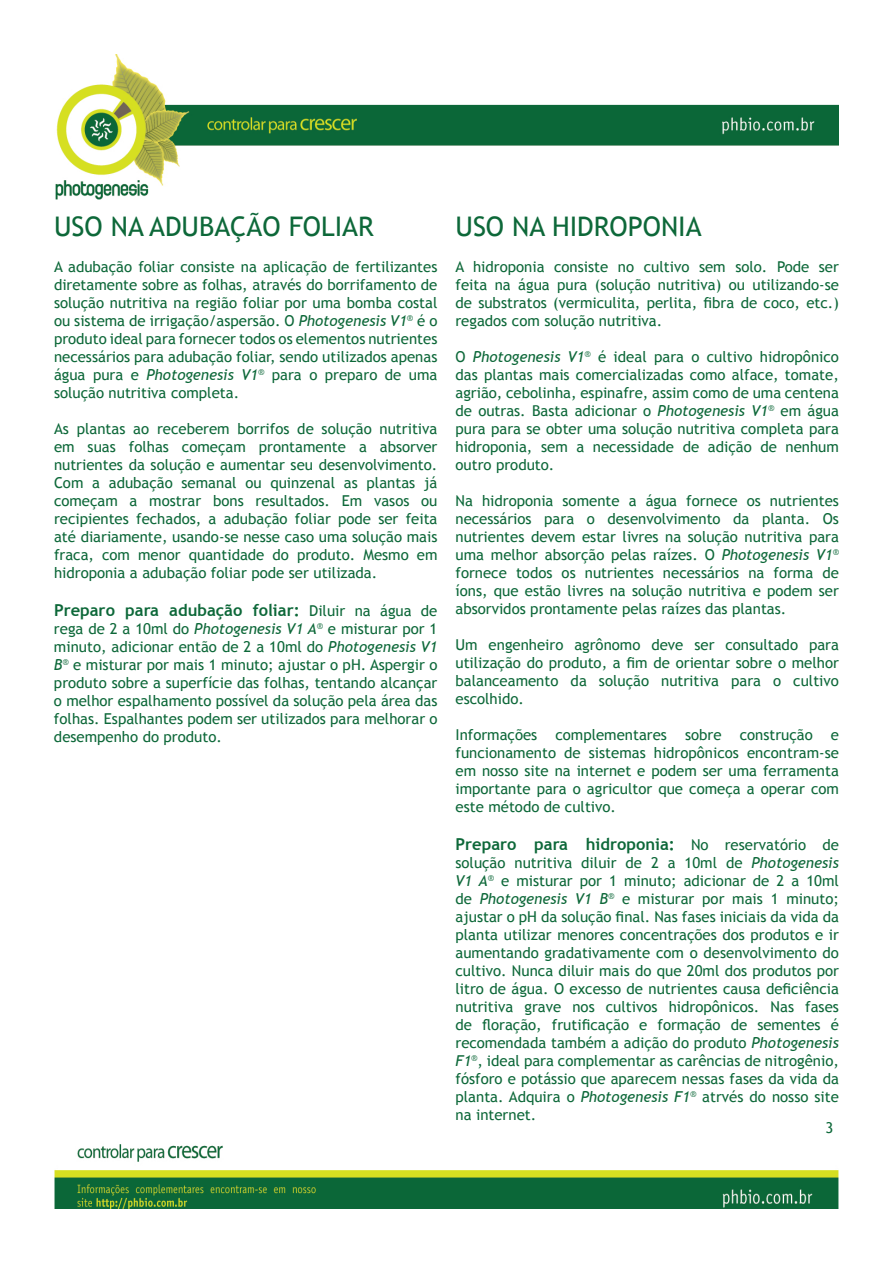
<style>
.page{position:relative;width:893px;height:1263px;background:#fff}
.page>*{position:absolute;margin:0;border:0;box-sizing:border-box;transform-origin:0 0}
.t1{font:27px "Trebuchet MS";color:#0d6839}
.t2{font:700 16.5px "Trebuchet MS";color:#0d6839}
.t3{font:15px/18px "Trebuchet MS";color:#0d6839;text-align:justify}
.s1{font-style:italic}
.s2{font-weight:400;font-size:15px}
</style>
<div class="page">
<img style="left:55px;top:54px;width:784px;height:145px">
<img style="left:54px;top:1144px;width:785px;height:65px">
<h1 class="t1" style="left:54px;top:210px;width:321px">USO NA ADUBAÇÃO FOLIAR</h1>
<h1 class="t1" style="left:455px;top:210px;width:248px">USO NA HIDROPONIA</h1>
<p class="t3" style="left:54px;top:258px;width:385px">A adubação foliar consiste na aplicação de fertilizantes diretamente sobre as folhas, através do borrifamento de solução nutritiva na região foliar por uma bomba costal ou sistema de irrigação/aspersão. O <span class="s1">Photogenesis V1</span><sup>®</sup> é o produto ideal para fornecer todos os elementos nutrientes necessários para adubação foliar, sendo utilizados apenas água pura e <span class="s1">Photogenesis V1</span><sup>®</sup> para o preparo de uma solução nutritiva completa.</p>
<p class="t3" style="left:54px;top:420px;width:385px">As plantas ao receberem borrifos de solução nutritiva em suas folhas começam prontamente a absorver nutrientes da solução e aumentar seu desenvolvimento.<br>Com a adubação semanal ou quinzenal as plantas já começam a mostrar bons resultados. Em vasos ou recipientes fechados, a adubação foliar pode ser feita até diariamente, usando-se nesse caso uma solução mais fraca, com menor quantidade do produto. Mesmo em hidroponia a adubação foliar pode ser utilizada.</p>
<p class="t2" style="left:54px;top:600px;width:385px">Preparo para adubação foliar: <span class="s2">Diluir na água de</span></p>
<p class="t3" style="left:54px;top:620px;width:385px">rega de 2 a 10ml do <span class="s1">Photogenesis V1 A</span><sup>®</sup> e misturar por 1 minuto, adicionar então de 2 a 10ml do <span class="s1">Photogenesis V1<br>B</span><sup>®</sup> e misturar por mais 1 minuto; ajustar o pH. Aspergir o produto sobre a superfície das folhas, tentando alcançar o melhor espalhamento possível da solução pela área das folhas. Espalhantes podem ser utilizados para melhorar o desempenho do produto.</p>
<p class="t3" style="left:455px;top:258px;width:385px">A hidroponia consiste no cultivo sem solo. Pode ser feita na água pura (solução nutritiva) ou utilizando-se de substratos (vermiculita, perlita, fibra de coco, etc.) regados com solução nutritiva.</p>
<p class="t3" style="left:455px;top:348px;width:385px">O <span class="s1">Photogenesis V1</span><sup>®</sup> é ideal para o cultivo hidropônico das plantas mais comercializadas como alface, tomate, agrião, cebolinha, espinafre, assim como de uma centena de outras. Basta adicionar o <span class="s1">Photogenesis V1</span><sup>®</sup> em água pura para se obter uma solução nutritiva completa para hidroponia, sem a necessidade de adição de nenhum outro produto.</p>
<p class="t3" style="left:455px;top:492px;width:385px">Na hidroponia somente a água fornece os nutrientes necessários para o desenvolvimento da planta. Os nutrientes devem estar livres na solução nutritiva para uma melhor absorção pelas raízes. O <span class="s1">Photogenesis V1</span><sup>® </sup>fornece todos os nutrientes necessários na forma de íons, que estão livres na solução nutritiva e podem ser absorvidos prontamente pelas raízes das plantas.</p>
<p class="t3" style="left:455px;top:636px;width:385px">Um engenheiro agrônomo deve ser consultado para utilização do produto, a fim de orientar sobre o melhor balanceamento da solução nutritiva para o cultivo escolhido.</p>
<p class="t3" style="left:455px;top:726px;width:385px">Informações complementares sobre construção e funcionamento de sistemas hidropônicos encontram-se em nosso site na internet e podem ser uma ferramenta importante para o agricultor que começa a operar com este método de cultivo.</p>
<p class="t2" style="left:455px;top:834px;width:385px">Preparo para hidroponia: <span class="s2">No reservatório de</span></p>
<p class="t3" style="left:455px;top:854px;width:385px">solução nutritiva diluir de 2 a 10ml de <span class="s1">Photogenesis V1 A</span><sup>®</sup> e misturar por 1 minuto; adicionar de 2 a 10ml de <span class="s1">Photogenesis V1 B</span><sup>®</sup> e misturar por mais 1 minuto; ajustar o pH da solução final. Nas fases iniciais da vida da planta utilizar menores concentrações dos produtos e ir aumentando gradativamente com o desenvolvimento do cultivo. Nunca diluir mais do que 20ml dos produtos por litro de água. O excesso de nutrientes causa deficiência nutritiva grave nos cultivos hidropônicos. Nas fases de floração, frutificação e formação de sementes é recomendada também a adição do produto <span class="s1">Photogenesis F1</span><sup>®</sup>, ideal para complementar as carências de nitrogênio, fósforo e potássio que aparecem nessas fases da vida da planta. Adquira o <span class="s1">Photogenesis F1</span><sup>®</sup> atrvés do nosso site na internet.</p>
<p class="t3" style="left:826px;top:1118px;width:9px">3</p>
</div>
